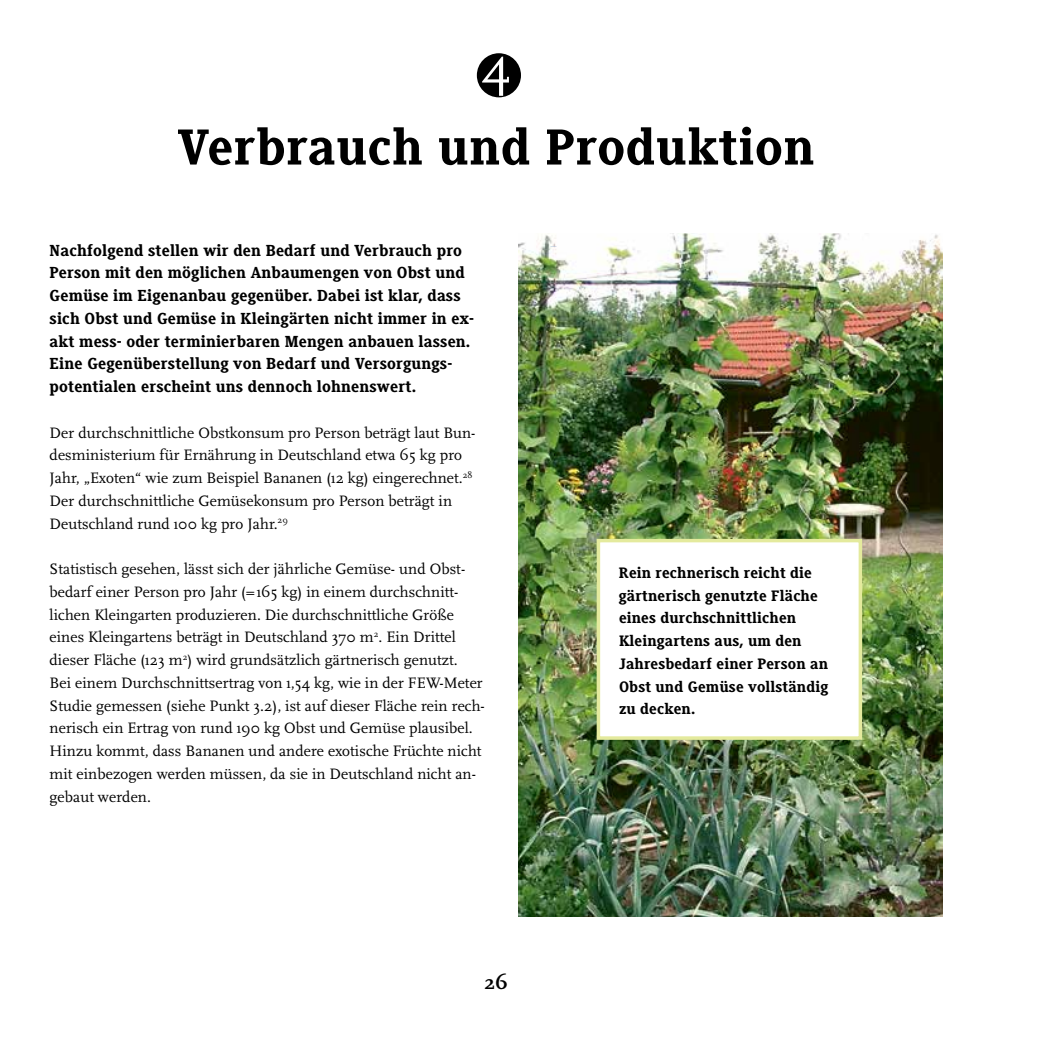
<style>
.page{position:relative;width:1042px;height:1042px;background:#fff}
.page>*{position:absolute;margin:0;border:0;box-sizing:border-box;transform-origin:0 0}
.t1{font:54.6px "Scala";color:#fff}
.t2{font:800 52.5px "Generis Slab Pro";color:#000}
.t3{font:700 21px "Scala OT";color:#000}
.t4{font:800 16.62px/22.8px "Generis Slab Pro";color:#000}
.t5{font:15.75px/22.8px "Scala";color:#000}
.t6{font:800 15.75px/22.8px "Generis Slab Pro";color:#000}
</style>
<div class="page">
<img style="left:518px;top:233px;width:425px;height:683px">
<div style="left:597px;top:539px;width:265px;height:201px;background:#fff;border:4px solid #e4ea9d"></div>
<div style="left:477px;top:53px;width:44px;height:44px;background:#000;border-radius:50%"></div>
<h1 class="t1" style="left:482px;top:32px;width:31px">4</h1>
<h2 class="t2" style="left:177px;top:118px;width:639px">Verbrauch und Produktion</h2>
<p class="t4" style="left:50px;top:239px;width:426px">Nachfolgend stellen wir den Bedarf und Verbrauch pro Person mit den möglichen Anbaumengen von Obst und Gemüse im Eigenanbau gegenüber. Dabei ist klar, dass sich Obst und Gemüse in Kleingärten nicht immer in ex&shy;akt mess- oder terminierbaren Mengen anbauen lassen.<br>Eine Gegenüberstellung von Bedarf und Versorgungs&shy;potentialen erscheint uns dennoch lohnenswert.</p>
<p class="t5" style="left:50px;top:421px;width:428px">Der durchschnittliche Obstkonsum pro Person beträgt laut Bun&shy;desministerium für Ernährung in Deutschland etwa 65 kg pro Jahr, „Exoten“ wie zum Beispiel Bananen (12 kg) eingerechnet.<sup>28<br></sup>Der durchschnittliche Gemüsekonsum pro Person beträgt in Deutschland rund 100 kg pro Jahr.<sup>29</sup></p>
<p class="t5" style="left:50px;top:557px;width:437px">Statistisch gesehen, lässt sich der jährliche Gemüse- und Obst&shy;bedarf einer Person pro Jahr (=165 kg) in einem durchschnitt&shy;lichen Kleingarten produzieren. Die durchschnittliche Größe eines Kleingartens beträgt in Deutschland 370 m<sup>2</sup>. Ein Drittel dieser Fläche (123 m<sup>2</sup>) wird grundsätzlich gärtnerisch genutzt.<br>Bei einem Durchschnittsertrag von 1,54 kg, wie in der FEW-Meter Studie gemessen (siehe Punkt 3.2), ist auf dieser Fläche rein rech&shy;nerisch ein Ertrag von rund 190 kg Obst und Gemüse plausibel.<br>Hinzu kommt, dass Bananen und andere exotische Früchte nicht mit einbezogen werden müssen, da sie in Deutschland nicht an&shy;gebaut werden.</p>
<h3 class="t3" style="left:484px;top:970px;width:25px">26</h3>
<p class="t6" style="left:619px;top:561px;width:211px">Rein rechnerisch reicht die gärtnerisch genutzte Fläche eines durchschnittlichen<br>Kleingartens aus, um den<br>Jahresbedarf einer Person an<br>Obst und Gemüse vollständig zu decken.</p>
</div>
